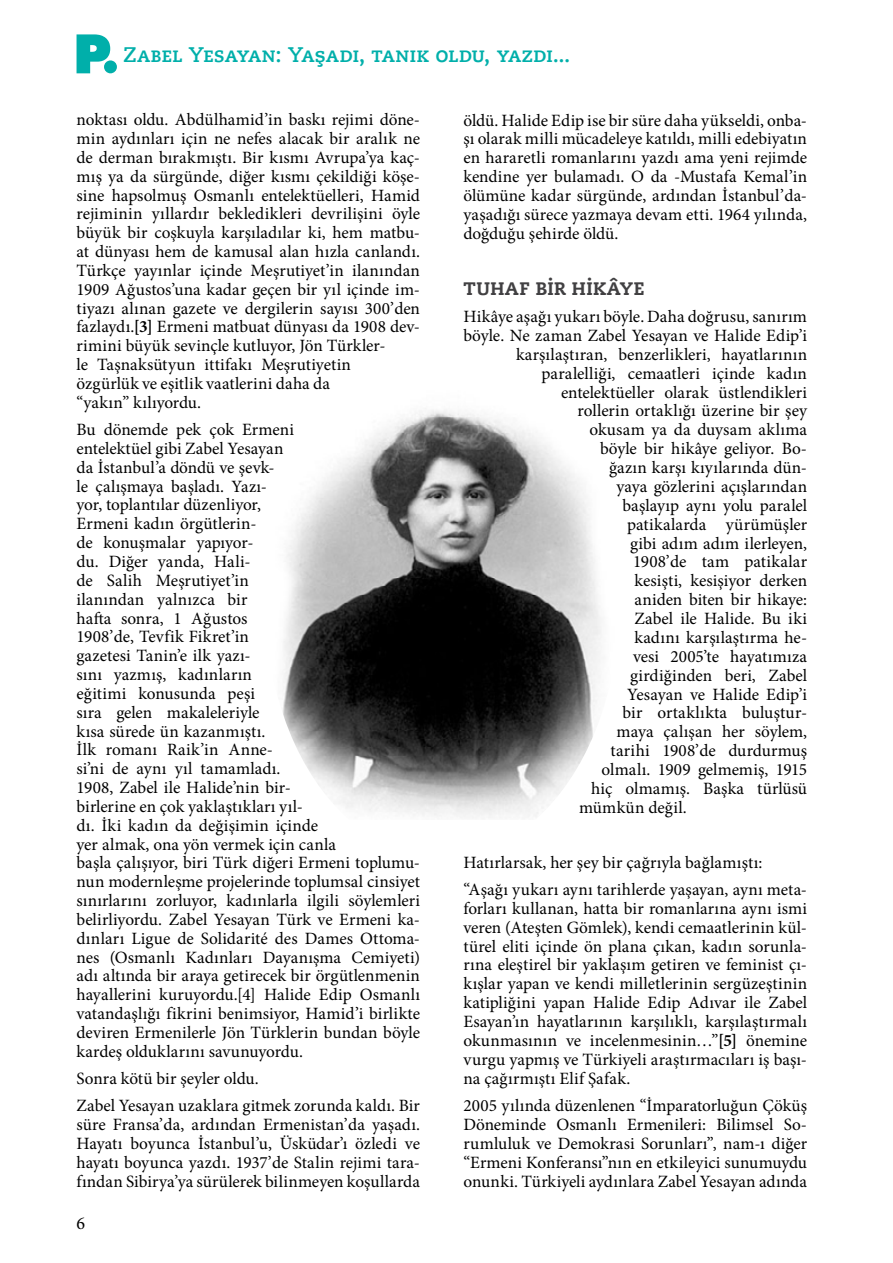
<style>
.page{position:relative;width:893px;height:1263px;background:#fff}
.page>*{position:absolute;margin:0;border:0;box-sizing:border-box;transform-origin:0 0}
.t1{font:300 21px "Caecilia LT Std";letter-spacing:-.005em;color:#00afaa}
.t2{font:700 18px "Caecilia LT Std Roman";letter-spacing:.025em;color:#414042}
.t3{font:18px "Minion Pro";color:#000}
.t4{font:17.25px/18.9px "Minion Pro";letter-spacing:.005em;color:#000}
.s1{font-weight:700}
</style>
<div class="page">
<svg style="left:77px;top:34px;width:33px;height:39px"></svg>
<div style="left:104px;top:60px;width:13px;height:13px;background:#00afaa;border-radius:50%"></div>
<img style="left:283px;top:410px;width:318px;height:408px">
<p class="t1" style="left:123px;top:42px;width:449px">Zabel Yesayan: Yaşadı, tanık oldu, yazdı...</p>
<p class="t4" style="left:77px;top:110px;width:345px">noktası oldu. Abdülhamid’in baskı rejimi döne&shy;min aydınları için ne nefes alacak bir aralık ne de derman bırakmıştı. Bir kısmı Avrupa’ya kaç&shy;mış ya da sürgünde, diğer kısmı çekildiği köşe&shy;sine hapsolmuş Osmanlı entelektüelleri, Hamid rejiminin yıllardır bekledikleri devrilişini öyle büyük bir coşkuyla karşıladılar ki, hem matbu&shy;at dünyası hem de kamusal alan hızla canlandı.<br>Türkçe yayınlar içinde Meşrutiyet’in ilanından 1909 Ağustos’una kadar geçen bir yıl içinde im&shy;tiyazı alınan gazete ve dergilerin sayısı 300’den fazlaydı.<span class="s1">[3]</span> Ermeni matbuat dünyası da 1908 dev&shy;rimini büyük sevinçle kutluyor, Jön Türkler-<br>le Taşnaksütyun ittifakı Meşrutiyetin<br>özgürlük ve eşitlik vaatlerini daha da<br>“yakın” kılıyordu.</p>
<p class="t4" style="left:77px;top:420px;width:345px">Bu dönemde pek çok Ermeni<br>entelektüel gibi Zabel Yesayan<br>da İstanbul’a döndü ve şevk-<br>le çalışmaya başladı. Yazı-<br>yor, toplantılar düzenliyor,<br>Ermeni kadın örgütlerin-<br>de konuşmalar yapıyor-<br>du. Diğer yanda, Hali-<br>de Salih Meşrutiyet’in<br>ilanından yalnızca bir<br>hafta sonra, 1 Ağustos<br>1908’de, Tevfik Fikret’in<br>gazetesi Tanin’e ilk yazı-<br>sını yazmış, kadınların<br>eğitimi konusunda peşi<br>sıra gelen makaleleriyle<br>kısa sürede ün kazanmıştı.<br>İlk romanı Raik’in Anne-<br>si’ni de aynı yıl tamamladı.<br>1908, Zabel ile Halide’nin bir-<br>birlerine en çok yaklaştıkları yıl-<br>dı. İki kadın da değişimin içinde<br>yer almak, ona yön vermek için canla<br>başla çalışıyor, biri Türk diğeri Ermeni toplumu&shy;nun modernleşme projelerinde toplumsal cinsiyet sınırlarını zorluyor, kadınlarla ilgili söylemleri belirliyordu. Zabel Yesayan Türk ve Ermeni ka&shy;dınları Ligue de Solidarité des Dames Ottoma&shy;nes (Osmanlı Kadınları Dayanışma Cemiyeti) adı altında bir araya getirecek bir örgütlenmenin hayallerini kuruyordu.[4] Halide Edip Osmanlı vatandaşlığı fikrini benimsiyor, Hamid’i birlikte deviren Ermenilerle Jön Türklerin bundan böyle kardeş olduklarını savunuyordu.</p>
<p class="t4" style="left:77px;top:1065px;width:345px;line-height:27.3px">Sonra kötü bir şeyler oldu.<br>Zabel Yesayan uzaklara gitmek zorunda kaldı. Bir</p>
<p class="t4" style="left:77px;top:1115px;width:345px;text-align:justify">süre Fransa’da, ardından Ermenistan’da yaşadı.<br>Hayatı boyunca İstanbul’u, Üsküdar’ı özledi ve hayatı boyunca yazdı. 1937’de Stalin rejimi tara&shy;fından Sibirya’ya sürülerek bilinmeyen koşullarda</p>
<p class="t3" style="left:77px;top:1211px;width:10px">6</p>
<p class="t4" style="left:463px;top:111px;width:345px;text-align:justify">öldü. Halide Edip ise bir süre daha yükseldi, onba&shy;şı olarak milli mücadeleye katıldı, milli edebiyatın en hararetli romanlarını yazdı ama yeni rejimde kendine yer bulamadı. O da -Mustafa Kemal’in ölümüne kadar sürgünde, ardından İstanbul’da&shy;yaşadığı sürece yazmaya devam etti. 1964 yılında, doğduğu şehirde öldü.</p>
<p class="t2" style="left:463px;top:277px;width:182px">TUHAF BİR HİKÂYE</p>
<p class="t4" style="left:463px;top:307px;width:345px">Hikâye aşağı yukarı böyle. Daha doğrusu, sanırım</p>
<p class="t4" style="left:463px;top:326px;width:345px">böyle. Ne zaman Zabel Yesayan ve Halide Edip’i</p>
<p class="t4" style="left:516px;top:345px;width:292px">karşılaştıran, benzerlikleri, hayatlarının</p>
<p class="t4" style="left:542px;top:364px;width:267px">paralelliği, cemaatleri içinde kadın</p>
<p class="t4" style="left:561px;top:383px;width:247px">entelektüeller olarak üstlendikleri</p>
<p class="t4" style="left:578px;top:402px;width:231px">rollerin ortaklığı üzerine bir şey</p>
<p class="t4" style="left:590px;top:420px;width:219px">okusam ya da duysam aklıma</p>
<p class="t4" style="left:600px;top:439px;width:208px">böyle bir hikâye geliyor. Bo-</p>
<p class="t4" style="left:609px;top:458px;width:199px">ğazın karşı kıyılarında dün-</p>
<p class="t4" style="left:617px;top:477px;width:192px">yaya gözlerini açışlarından</p>
<p class="t4" style="left:623px;top:496px;width:186px">başlayıp aynı yolu paralel</p>
<p class="t4" style="left:627px;top:515px;width:182px">patikalarda yürümüşler</p>
<p class="t4" style="left:630px;top:534px;width:179px">gibi adım adım ilerleyen,</p>
<p class="t4" style="left:633px;top:553px;width:176px">1908’de tam patikalar</p>
<p class="t4" style="left:635px;top:571px;width:174px">kesişti, kesişiyor derken</p>
<p class="t4" style="left:635px;top:590px;width:174px">aniden biten bir hikaye:</p>
<p class="t4" style="left:635px;top:609px;width:174px">Zabel ile Halide. Bu iki</p>
<p class="t4" style="left:635px;top:628px;width:174px">kadını karşılaştırma he-</p>
<p class="t4" style="left:633px;top:647px;width:175px">vesi 2005’te hayatımıza</p>
<p class="t4" style="left:630px;top:666px;width:179px">girdiğinden beri, Zabel</p>
<p class="t4" style="left:627px;top:685px;width:182px">Yesayan ve Halide Edip’i</p>
<p class="t4" style="left:623px;top:703px;width:186px">bir ortaklıkta buluştur-</p>
<p class="t4" style="left:617px;top:722px;width:192px">maya çalışan her söylem,</p>
<p class="t4" style="left:611px;top:741px;width:198px">tarihi 1908’de durdurmuş</p>
<p class="t4" style="left:602px;top:760px;width:207px">olmalı. 1909 gelmemiş, 1915</p>
<p class="t4" style="left:591px;top:779px;width:218px">hiç olmamış. Başka türlüsü</p>
<p class="t4" style="left:579px;top:798px;width:109px">mümkün değil.</p>
<p class="t4" style="left:463px;top:848px;width:345px;line-height:27.5px">Hatırlarsak, her şey bir çağrıyla bağlamıştı: “Aşağı yukarı aynı tarihlerde yaşayan, aynı meta-</p>
<p class="t4" style="left:463px;top:899px;width:345px;text-align:justify">forları kullanan, hatta bir romanlarına aynı ismi veren (Ateşten Gömlek), kendi cemaatlerinin kül&shy;türel eliti içinde ön plana çıkan, kadın sorunla&shy;rına eleştirel bir yaklaşım getiren ve feminist çı&shy;kışlar yapan ve kendi milletlerinin sergüzeştinin katipliğini yapan Halide Edip Adıvar ile Zabel Esayan’ın hayatlarının karşılıklı, karşılaştırmalı okunmasının ve incelenmesinin…”<span class="s1">[5]</span> önemine vurgu yapmış ve Türkiyeli araştırmacıları iş başı&shy;na çağırmıştı Elif Şafak.</p>
<p class="t4" style="left:463px;top:1096px;width:345px;text-align:justify">2005 yılında düzenlenen “İmparatorluğun Çöküş Döneminde Osmanlı Ermenileri: Bilimsel So&shy;rumluluk ve Demokrasi Sorunları”, nam-ı diğer “Ermeni Konferansı”nın en etkileyici sunumuydu onunki. Türkiyeli aydınlara Zabel Yesayan adında</p>
</div>
